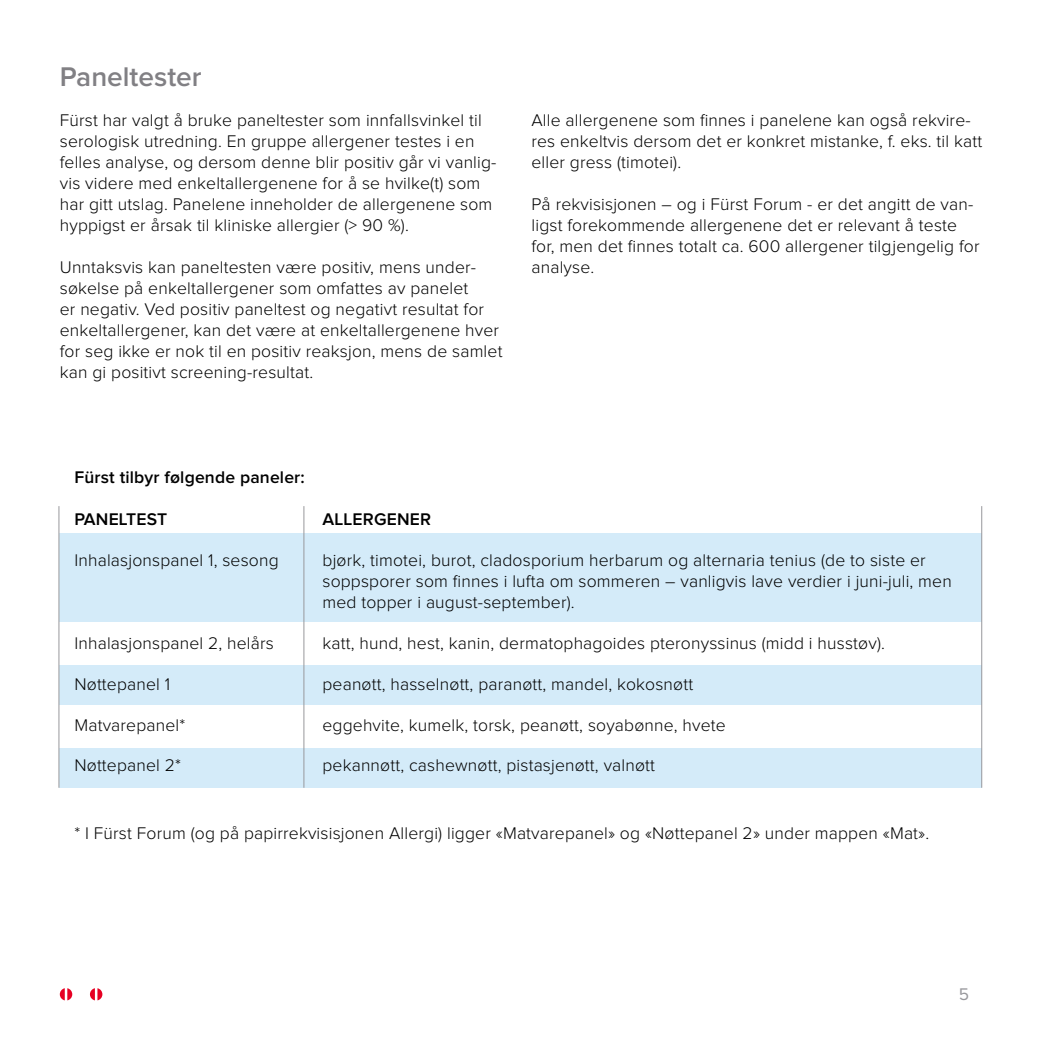
<style>
.page{position:relative;width:1042px;height:1042px;background:#fff}
.page>*{position:absolute;margin:0;border:0;box-sizing:border-box;transform-origin:0 0}
.t1{font:600 28px "Proxima Nova";color:#818084}
.t2{font:300 17.5px/21px "Proxima Nova";letter-spacing:.01em;color:#000}
.t3{font:600 17.5px "Proxima Nova";letter-spacing:.01em;color:#000}
.t4{font:17.5px "Proxima Nova";color:#98989c}
</style>
<div class="page">
<div style="left:60px;top:533px;width:922px;height:88px;background:#d4ebf9"></div>
<div style="left:60px;top:665px;width:922px;height:39px;background:#d4ebf9"></div>
<div style="left:60px;top:748px;width:922px;height:40px;background:#d4ebf9"></div>
<svg style="left:60px;top:988px;width:12px;height:12px"></svg>
<svg style="left:90px;top:988px;width:12px;height:12px"></svg>
<hr style="left:303px;top:506px;width:1px;height:282px;background:#98989c">
<hr style="left:981px;top:506px;width:1px;height:282px;background:#98989c">
<hr style="left:58px;top:506px;width:1px;height:282px;background:#98989c">
<h1 class="t1" style="left:60px;top:64px;width:143px">Paneltester</h1>
<p class="t2" style="left:60px;top:110px;width:438px">Fürst har valgt å bruke paneltester som innfallsvinkel til serologisk utredning. En gruppe allergener testes i en felles analyse, og dersom denne blir positiv går vi vanlig&shy;vis videre med enkeltallergenene for å se hvilke(t) som har gitt utslag. Panelene inneholder de allergenene som hyppigst er årsak til kliniske allergier (&gt; 90 %).</p>
<p class="t2" style="left:60px;top:257px;width:444px">Unntaksvis kan paneltesten være positiv, mens under&shy;søkelse på enkeltallergener som omfattes av panelet<br>er negativ. Ved positiv paneltest og negativt resultat for enkeltallergener, kan det være at enkeltallergenene hver for seg ikke er nok til en positiv reaksjon, mens de samlet kan gi positivt screening-resultat.</p>
<p class="t2" style="left:531px;top:110px;width:452px">Alle allergenene som finnes i panelene kan også rekvire&shy;res enkeltvis dersom det er konkret mistanke, f. eks. til katt eller gress (timotei).</p>
<p class="t2" style="left:531px;top:194px;width:449px">På rekvisisjonen – og i Fürst Forum - er det angitt de van&shy;ligst forekommende allergenene det er relevant å teste for, men det finnes totalt ca. 600 allergener tilgjengelig for analyse.</p>
<p class="t3" style="left:74px;top:469px;width:232px">Fürst tilbyr følgende paneler:</p>
<p class="t3" style="left:74px;top:511px;width:94px">PANELTEST</p>
<p class="t3" style="left:322px;top:511px;width:110px">ALLERGENER</p>
<p class="t2" style="left:74px;top:550px;width:206px">Inhalasjonspanel 1, sesong</p>
<p class="t2" style="left:322px;top:550px;width:631px">bjørk, timotei, burot, cladosporium herbarum og alternaria tenius (de to siste er soppsporer som finnes i lufta om sommeren – vanligvis lave verdier i juni-juli, men med topper i august-september).</p>
<p class="t2" style="left:74px;top:633px;width:201px">Inhalasjonspanel 2, helårs</p>
<p class="t2" style="left:322px;top:633px;width:564px">katt, hund, hest, kanin, dermatophagoides pteronyssinus (midd i husstøv).</p>
<p class="t2" style="left:74px;top:674px;width:97px">Nøttepanel 1</p>
<p class="t2" style="left:322px;top:674px;width:372px">peanøtt, hasselnøtt, paranøtt, mandel, kokosnøtt</p>
<p class="t2" style="left:74px;top:715px;width:112px">Matvarepanel*</p>
<p class="t2" style="left:322px;top:715px;width:405px">eggehvite, kumelk, torsk, peanøtt, soyabønne, hvete</p>
<p class="t2" style="left:74px;top:756px;width:108px">Nøttepanel 2*</p>
<p class="t2" style="left:322px;top:756px;width:334px">pekannøtt, cashewnøtt, pistasjenøtt, valnøtt</p>
<p class="t2" style="left:74px;top:823px;width:856px">* I Fürst Forum (og på papirrekvisisjonen Allergi) ligger «Matvarepanel» og «Nøttepanel 2» under mappen «Mat».</p>
<p class="t4" style="left:959px;top:983px;width:12px">5</p>
</div>
